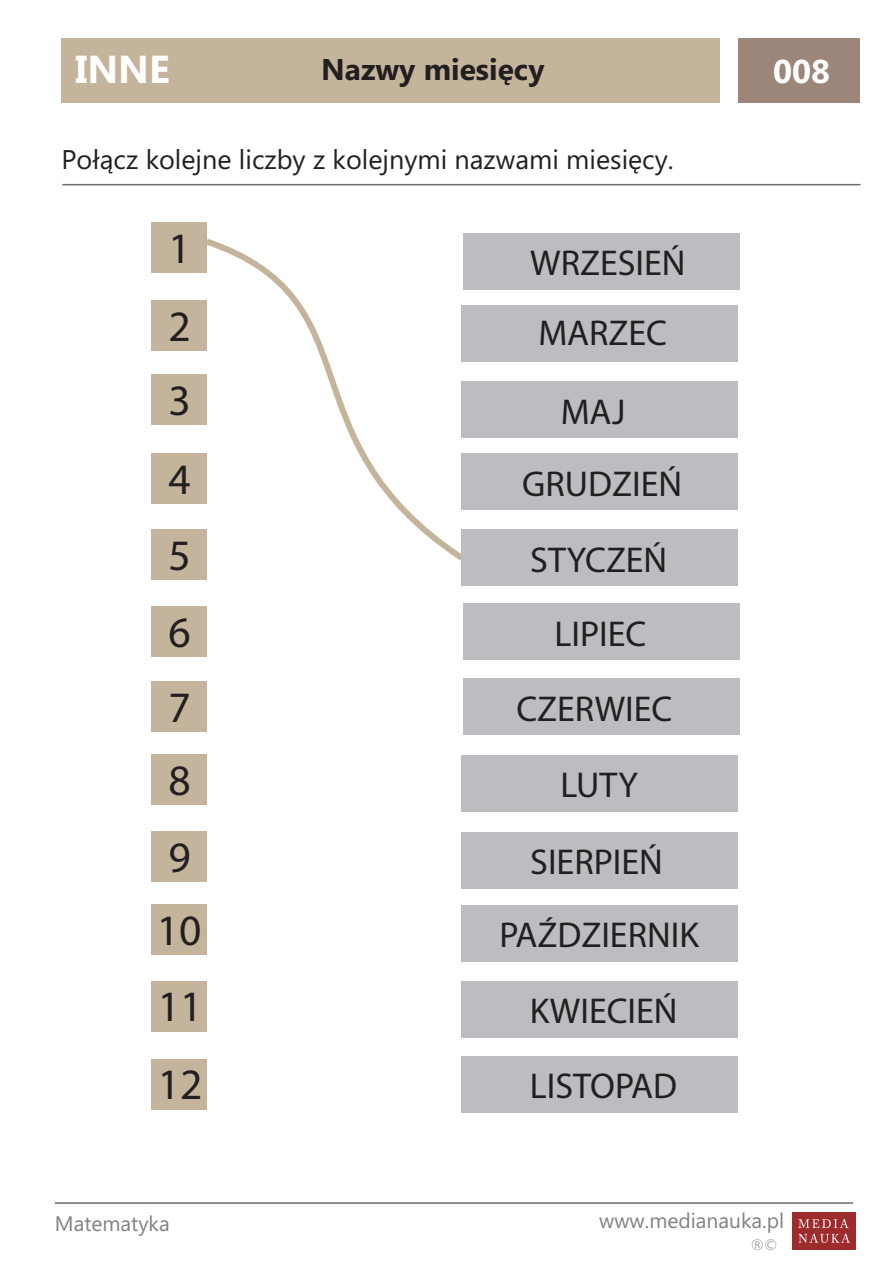
<style>
.page{position:relative;width:893px;height:1263px;background:#fff}
.page>*{position:absolute;margin:0;border:0;box-sizing:border-box;transform-origin:0 0}
.t1{font:43.5px/75.3px "Myriad Pro";color:#231f20}
.t2{font:700 39px "Microsoft Phags Pa";color:#fff}
.t3{font:36px/75.4px "Myriad Pro";color:#231f20;text-align:center}
.t4{font:700 33px "Microsoft Phags Pa";color:#fff}
.t5{font:700 30px "Microsoft Phags Pa";color:#231f20}
.t6{font:27px "Microsoft Phags Pa";color:#231f20}
.t7{font:21px "Microsoft Phags Pa";color:#808285}
.t8{font:15px "Microsoft Phags Pa";color:#a8a9ad}
</style>
<div class="page">
<div style="left:62px;top:38px;width:658px;height:65px;background:#c3b49b"></div>
<img style="left:793px;top:1213px;width:63px;height:37px">
<div style="left:739px;top:38px;width:121px;height:65px;background:#9b8679"></div>
<hr style="left:62px;top:184px;width:798px;height:1px;background:#6c6d70">
<hr style="left:55px;top:1202px;width:798px;height:2px;background:#6c6d70">
<svg style="left:199px;top:239px;width:263px;height:327px"></svg>
<div style="left:462px;top:305px;width:276px;height:57px;background:#bcbdc0"></div>
<div style="left:462px;top:529px;width:276px;height:57px;background:#bcbdc0"></div>
<div style="left:462px;top:381px;width:276px;height:57px;background:#bcbdc0"></div>
<div style="left:463px;top:603px;width:276px;height:57px;background:#bcbdc0"></div>
<div style="left:463px;top:678px;width:276px;height:57px;background:#bcbdc0"></div>
<div style="left:462px;top:832px;width:276px;height:57px;background:#bcbdc0"></div>
<div style="left:461px;top:981px;width:277px;height:57px;background:#bcbdc0"></div>
<div style="left:152px;top:222px;width:55px;height:51px;background:#c3b49b"></div>
<div style="left:461px;top:755px;width:277px;height:56px;background:#bcbdc0"></div>
<div style="left:463px;top:233px;width:276px;height:57px;background:#bcbdc0"></div>
<div style="left:461px;top:905px;width:277px;height:57px;background:#bcbdc0"></div>
<div style="left:461px;top:1056px;width:277px;height:56px;background:#bcbdc0"></div>
<div style="left:461px;top:453px;width:277px;height:57px;background:#bcbdc0"></div>
<div style="left:152px;top:300px;width:55px;height:50px;background:#c3b49b"></div>
<div style="left:152px;top:375px;width:55px;height:50px;background:#c3b49b"></div>
<div style="left:152px;top:453px;width:55px;height:50px;background:#c3b49b"></div>
<div style="left:152px;top:529px;width:55px;height:51px;background:#c3b49b"></div>
<div style="left:152px;top:606px;width:55px;height:51px;background:#c3b49b"></div>
<div style="left:152px;top:682px;width:55px;height:50px;background:#c3b49b"></div>
<div style="left:152px;top:755px;width:55px;height:50px;background:#c3b49b"></div>
<div style="left:152px;top:832px;width:55px;height:50px;background:#c3b49b"></div>
<div style="left:152px;top:905px;width:55px;height:50px;background:#c3b49b"></div>
<div style="left:152px;top:981px;width:55px;height:50px;background:#c3b49b"></div>
<div style="left:152px;top:1059px;width:55px;height:50px;background:#c3b49b"></div>
<p class="t2" style="left:75px;top:42px;width:96px">INNE</p>
<p class="t5" style="left:321px;top:48px;width:225px">Nazwy miesięcy</p>
<p class="t4" style="left:773px;top:48px;width:58px">008</p>
<p class="t6" style="left:62px;top:141px;width:614px">Połącz kolejne liczby z kolejnymi nazwami miesięcy.</p>
<p class="t1" style="left:168px;top:210px;width:24px">1</p>
<p class="t1" style="left:168px;top:288px;width:24px;line-height:74.2px">2<br>3</p>
<p class="t1" style="left:168px;top:441px;width:24px;text-align:justify">4<br>5<br>6<br>7<br>8</p>
<p class="t1" style="left:157px;top:819px;width:47px;line-height:75.8px">9<br>10<br>11<br>12</p>
<p class="t3" style="left:530px;top:225px;width:157px">WRZESIEŃ</p>
<p class="t3" style="left:538px;top:295px;width:130px">MARZEC</p>
<p class="t3" style="left:561px;top:373px;width:66px">MAJ</p>
<p class="t3" style="left:522px;top:445px;width:161px">GRUDZIEŃ</p>
<p class="t3" style="left:530px;top:522px;width:139px">STYCZEŃ</p>
<p class="t3" style="left:516px;top:595px;width:158px">LIPIEC<br>CZERWIEC</p>
<p class="t3" style="left:560px;top:747px;width:79px">LUTY</p>
<p class="t3" style="left:530px;top:824px;width:134px">SIERPIEŃ</p>
<p class="t3" style="left:499px;top:897px;width:201px">PAŹDZIERNIK</p>
<p class="t3" style="left:530px;top:973px;width:149px">KWIECIEŃ</p>
<p class="t3" style="left:530px;top:1048px;width:149px">LISTOPAD</p>
<p class="t7" style="left:55px;top:1209px;width:116px">Matematyka</p>
<p class="t7" style="left:599px;top:1206px;width:186px">www.medianauka.pl</p>
<p class="t8" style="left:751px;top:1234px;width:28px">®©</p>
</div>
